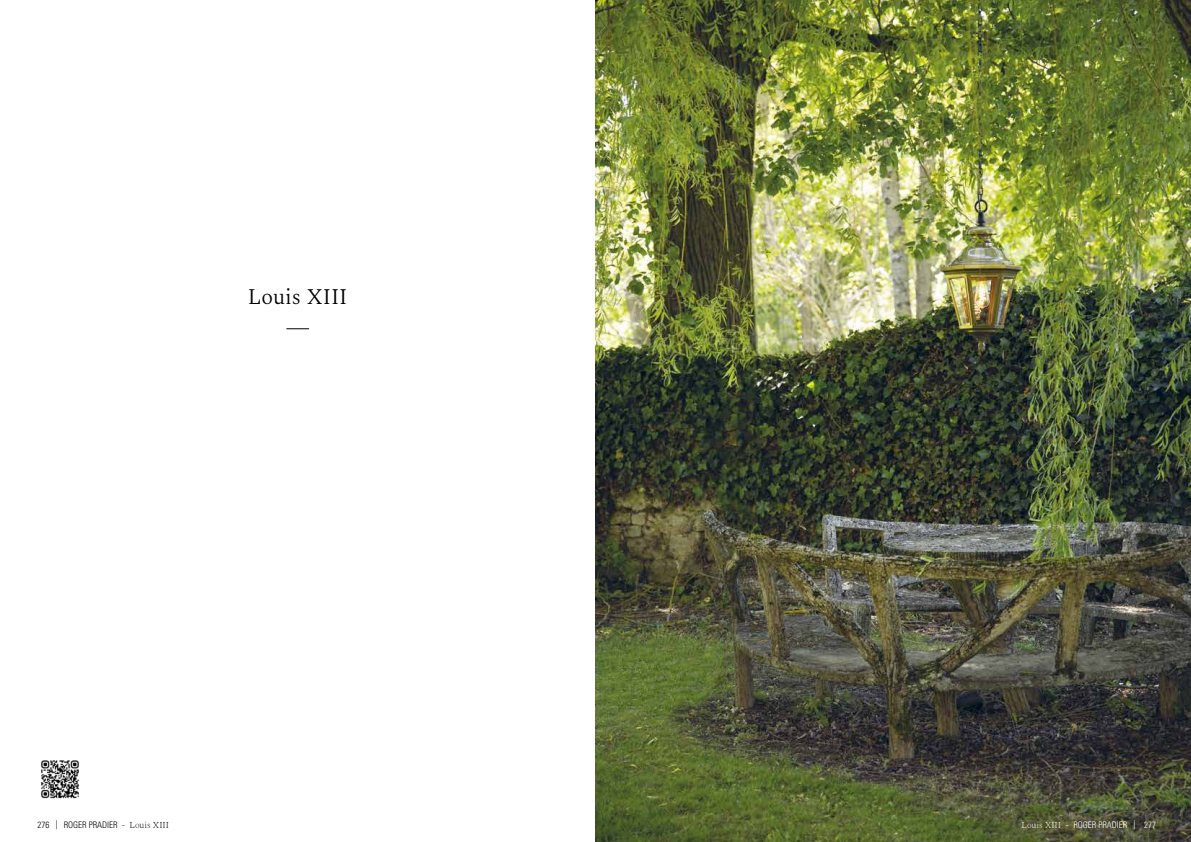
<style>
.page{position:relative;width:1191px;height:842px;background:#fff}
.page>*{position:absolute;margin:0;border:0;box-sizing:border-box;transform-origin:0 0}
.t1{font:300 22px "Spectral";color:#000}
.t2{font:300 condensed 9px "Univers LT Std";color:#000}
.t3{font:300 condensed 9px "Univers LT Std";color:#fff}
.s1{font-family:"Spectral";font-weight:200;font-stretch:normal}
</style>
<div class="page">
<img style="left:595px;top:0;width:596px;height:842px">
<svg style="left:286px;top:329px;width:23px;height:1px"></svg>
<img style="left:41px;top:760px;width:38px;height:39px">
<h1 class="t1" style="left:248px;top:281px;width:101px">Louis XIII</h1>
<p class="t2" style="left:56px;top:819px;width:115px">| ROGER PRADIER <span class="s1">- Louis XIII</span></p>
<p class="t2" style="left:38px;top:819px;width:13px">276</p>
<p class="t3" style="left:1021px;top:819px;width:136px"><span class="s1">Louis XIII -</span> ROGER PRADIER | 277</p>
</div>
